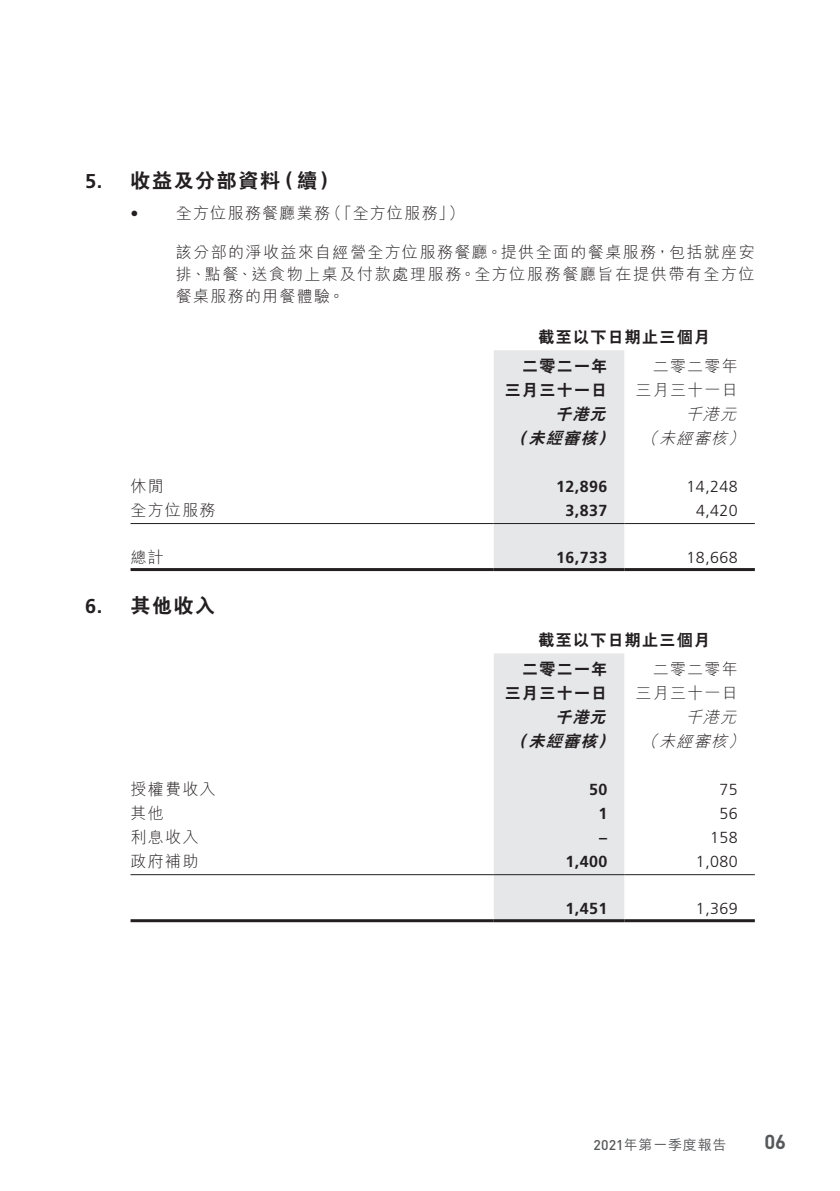
<style>
.page{position:relative;width:840px;height:1191px;background:#fff}
.page>*{position:absolute;margin:0;border:0;box-sizing:border-box;transform-origin:0 0}
.t1{font:800 20px "C Hei 2 HK";letter-spacing:.08em;color:#231f20}
.t2{font:700 20px "DIN";color:#57585a}
.t3{font:300 16px/22px "M Hei HK";letter-spacing:.08em;color:#231f20;text-align:right}
.t4{font:800 16px/29.6px "C Hei 2 HK";letter-spacing:.08em;color:#231f20}
.t5{font:300 16px "Frutiger LT Std";letter-spacing:.03em;color:#231f20}
.t6{font:700 16px "Frutiger LT Std";letter-spacing:.03em;color:#231f20}
.t7{font:italic 800 16px "C Hei 2 HK";color:#231f20}
.t8{font:italic 300 16px "M Hei HK";color:#231f20}
.t9{font:500 14px "M Hei HK";letter-spacing:.055em;color:#57585a}
.s1{font-family:"Frutiger LT Std";font-weight:700}
.s2{font-family:"Frutiger LT Std"}
.s3{font-family:"DIN"}
</style>
<div class="page">
<div style="left:493px;top:350px;width:131px;height:218px;background:#e6e7e9"></div>
<hr style="left:130px;top:523px;width:363px;height:1px;background:#231f20">
<hr style="left:493px;top:523px;width:131px;height:1px;background:#231f20">
<hr style="left:624px;top:523px;width:130px;height:1px;background:#231f20">
<hr style="left:130px;top:568px;width:363px;height:3px;background:#231f20">
<hr style="left:493px;top:568px;width:131px;height:3px;background:#231f20">
<hr style="left:624px;top:568px;width:130px;height:3px;background:#231f20">
<div style="left:493px;top:653px;width:131px;height:266px;background:#e6e7e9"></div>
<hr style="left:130px;top:874px;width:363px;height:1px;background:#231f20">
<hr style="left:493px;top:874px;width:131px;height:1px;background:#231f20">
<hr style="left:624px;top:874px;width:130px;height:1px;background:#231f20">
<hr style="left:130px;top:919px;width:363px;height:3px;background:#231f20">
<hr style="left:493px;top:919px;width:131px;height:3px;background:#231f20">
<hr style="left:624px;top:919px;width:130px;height:3px;background:#231f20">
<p class="t1" style="left:85px;top:170px;width:255px"><span class="s1">5.</span> 收益及分部資料（續）</p>
<p class="t3" style="left:130px;top:201px;width:335px"><span class="s2">•</span> 全方位服務餐廳業務（「全方位服務」）</p>
<p class="t3" style="left:176px;top:240px;width:580px;text-align:justify">該分部的淨收益來自經營全方位服務餐廳。提供全面的餐桌服務，包括就座安排、點餐、送食物上桌及付款處理服務。全方位服務餐廳旨在提供帶有全方位餐桌服務的用餐體驗。</p>
<p class="t4" style="left:522px;top:322px;width:189px;text-indent:16px">截至以下日期止三個月二零二一年</p>
<p class="t4" style="left:504px;top:375px;width:104px">三月三十一日</p>
<p class="t3" style="left:635px;top:354px;width:104px;line-height:24px">二零二零年三月三十一日</p>
<p class="t7" style="left:554px;top:406px;width:56px">千港元</p>
<p class="t8" style="left:685px;top:406px;width:56px">千港元</p>
<p class="t7" style="left:510px;top:430px;width:109px">（未經審核）</p>
<p class="t8" style="left:640px;top:430px;width:109px">（未經審核）</p>
<p class="t3" style="left:130px;top:475px;width:35px">休閒</p>
<p class="t6" style="left:555px;top:477px;width:53px">12,896</p>
<p class="t5" style="left:686px;top:478px;width:53px">14,248</p>
<p class="t3" style="left:130px;top:499px;width:86px">全方位服務</p>
<p class="t6" style="left:565px;top:501px;width:43px">3,837</p>
<p class="t5" style="left:695px;top:502px;width:43px">4,420</p>
<p class="t3" style="left:130px;top:546px;width:35px">總計</p>
<p class="t6" style="left:555px;top:548px;width:53px">16,733</p>
<p class="t5" style="left:686px;top:548px;width:53px">18,668</p>
<p class="t1" style="left:85px;top:595px;width:132px"><span class="s1">6.</span> 其他收入</p>
<p class="t4" style="left:522px;top:625px;width:189px;text-indent:16px">截至以下日期止三個月二零二一年</p>
<p class="t4" style="left:504px;top:678px;width:104px">三月三十一日</p>
<p class="t3" style="left:635px;top:657px;width:104px;line-height:24px">二零二零年三月三十一日</p>
<p class="t7" style="left:554px;top:709px;width:56px">千港元</p>
<p class="t8" style="left:685px;top:709px;width:56px">千港元</p>
<p class="t7" style="left:510px;top:733px;width:109px">（未經審核）</p>
<p class="t8" style="left:640px;top:733px;width:109px">（未經審核）</p>
<p class="t3" style="left:130px;top:778px;width:86px">授權費收入</p>
<p class="t6" style="left:588px;top:780px;width:20px">50</p>
<p class="t5" style="left:719px;top:781px;width:20px">75</p>
<p class="t3" style="left:130px;top:802px;width:35px">其他</p>
<p class="t6" style="left:598px;top:804px;width:10px">1</p>
<p class="t5" style="left:719px;top:805px;width:20px">56</p>
<p class="t3" style="left:130px;top:826px;width:69px">利息收入</p>
<p class="t6" style="left:599px;top:828px;width:9px">–</p>
<p class="t5" style="left:709px;top:829px;width:29px">158</p>
<p class="t3" style="left:130px;top:850px;width:69px">政府補助</p>
<p class="t6" style="left:565px;top:852px;width:43px">1,400</p>
<p class="t5" style="left:695px;top:853px;width:43px">1,080</p>
<p class="t6" style="left:565px;top:899px;width:43px">1,451</p>
<p class="t5" style="left:695px;top:899px;width:43px">1,369</p>
<p class="t9" style="left:593px;top:1134px;width:134px"><span class="s3">2021</span>年第一季度報告</p>
<p class="t2" style="left:764px;top:1129px;width:23px">06</p>
</div>
